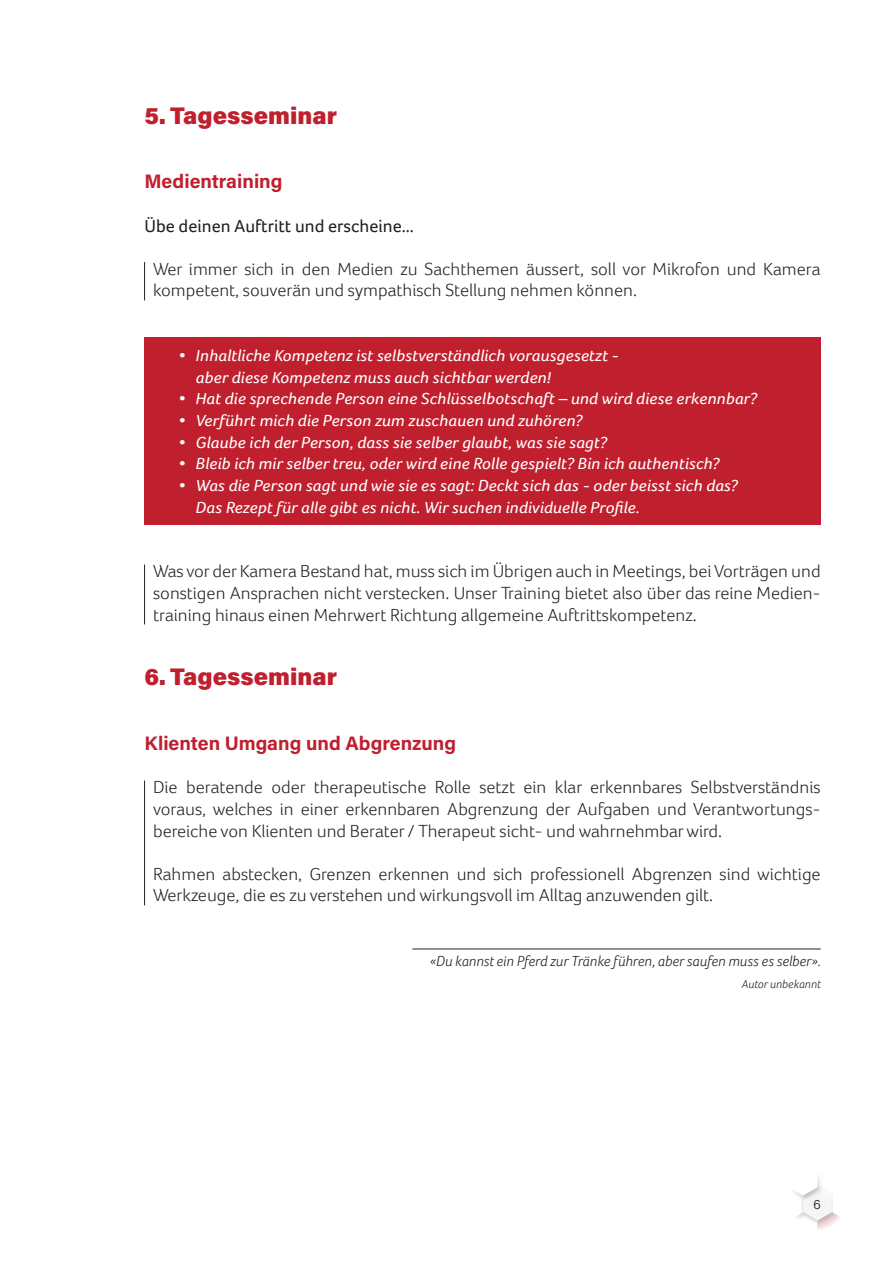
<style>
.page{position:relative;width:893px;height:1263px;background:#fff}
.page>*{position:absolute;margin:0;border:0;box-sizing:border-box;transform-origin:0 0}
.t1{font:24px "Acumin Variable Concept";letter-spacing:.09em;color:#c01f2e}
.t2{font:19.5px "Acumin Variable Concept";letter-spacing:.05em;color:#c01f2e}
.t3{font:300 18px/21.6px "Foco";color:#231f20}
.t4{font:18px "Foco";color:#231f20}
.t5{font:italic 16.5px/21.6px "Foco";color:#fff;scale:1.09 1}
.t6{font:italic 300 15px "Foco";letter-spacing:.005em;color:#231f20}
.t7{font:13.5px "Acumin Variable Concept";color:#231f20}
.t8{font:italic 300 12px "Foco";letter-spacing:.015em;color:#231f20}
</style>
<div class="page">
<svg style="left:794px;top:1177px;width:46px;height:53px"></svg>
<hr style="left:144px;top:262px;width:1px;height:38px;background:#231f20">
<div style="left:145px;top:337px;width:676px;height:62px;background:#c01f2e"></div>
<div style="left:145px;top:389px;width:676px;height:66px;background:#c01f2e"></div>
<div style="left:145px;top:432px;width:676px;height:67px;background:#c01f2e"></div>
<div style="left:145px;top:462px;width:676px;height:63px;background:#c01f2e"></div>
<hr style="left:144px;top:564px;width:1px;height:60px;background:#231f20">
<hr style="left:144px;top:780px;width:1px;height:125px;background:#231f20">
<hr style="left:412px;top:949px;width:409px;height:1px;background:#231f20">
<h1 class="t1" style="left:145px;top:99px;width:192px">5. Tagesseminar</h1>
<p class="t2" style="left:145px;top:168px;width:138px">Medientraining</p>
<p class="t4" style="left:145px;top:215px;width:271px">Übe deinen Auftritt und erscheine...</p>
<p class="t3" style="left:153px;top:258px;width:669px">Wer immer sich in den Medien zu Sachthemen äussert, soll vor Mikrofon und Kamera kompetent, souverän und sympathisch Stellung nehmen können.</p>
<p class="t5" style="left:196px;top:345px;width:390px;text-indent:-17px">• Inhaltliche Kompetenz ist selbstverständlich vorausgesetzt - aber diese Kompetenz muss auch sichtbar werden!</p>
<p class="t5" style="left:179px;top:388px;width:532px">• Hat die sprechende Person eine Schlüsselbotschaft – und wird diese erkennbar?</p>
<p class="t5" style="left:179px;top:410px;width:372px">• Verführt mich die Person zum zuschauen und zuhören?</p>
<p class="t5" style="left:179px;top:431px;width:395px">• Glaube ich der Person, dass sie selber glaubt, was sie sagt?</p>
<p class="t5" style="left:179px;top:453px;width:498px">• Bleib ich mir selber treu, oder wird eine Rolle gespielt? Bin ich authentisch?</p>
<p class="t5" style="left:196px;top:474px;width:499px;text-indent:-17px">• Was die Person sagt und wie sie es sagt: Deckt sich das - oder beisst sich das?<br>Das Rezept für alle gibt es nicht. Wir suchen individuelle Profile.</p>
<p class="t3" style="left:153px;top:560px;width:669px;text-align:justify">Was vor der Kamera Bestand hat, muss sich im Übrigen auch in Meetings, bei Vorträgen und sonstigen Ansprachen nicht verstecken. Unser Training bietet also über das reine Medien&shy;training hinaus einen Mehrwert Richtung allgemeine Auftrittskompetenz.</p>
<h1 class="t1" style="left:145px;top:660px;width:192px">6. Tagesseminar</h1>
<p class="t2" style="left:145px;top:730px;width:312px">Klienten Umgang und Abgrenzung</p>
<p class="t3" style="left:153px;top:776px;width:669px;text-align:justify">Die beratende oder therapeutische Rolle setzt ein klar erkennbares Selbstverständnis voraus, welches in einer erkennbaren Abgrenzung der Aufgaben und Verantwortungs&shy;bereiche von Klienten und Berater / Therapeut sicht- und wahrnehmbar wird.</p>
<p class="t3" style="left:153px;top:863px;width:669px">Rahmen abstecken, Grenzen erkennen und sich professionell Abgrenzen sind wichtige<br>Werkzeuge, die es zu verstehen und wirkungsvoll im Alltag anzuwenden gilt.</p>
<p class="t6" style="left:429px;top:952px;width:393px">«Du kannst ein Pferd zur Tränke führen, aber saufen muss es selber».</p>
<p class="t8" style="left:742px;top:977px;width:80px">Autor unbekannt</p>
<p class="t7" style="left:813px;top:1195px;width:9px">6</p>
</div>
